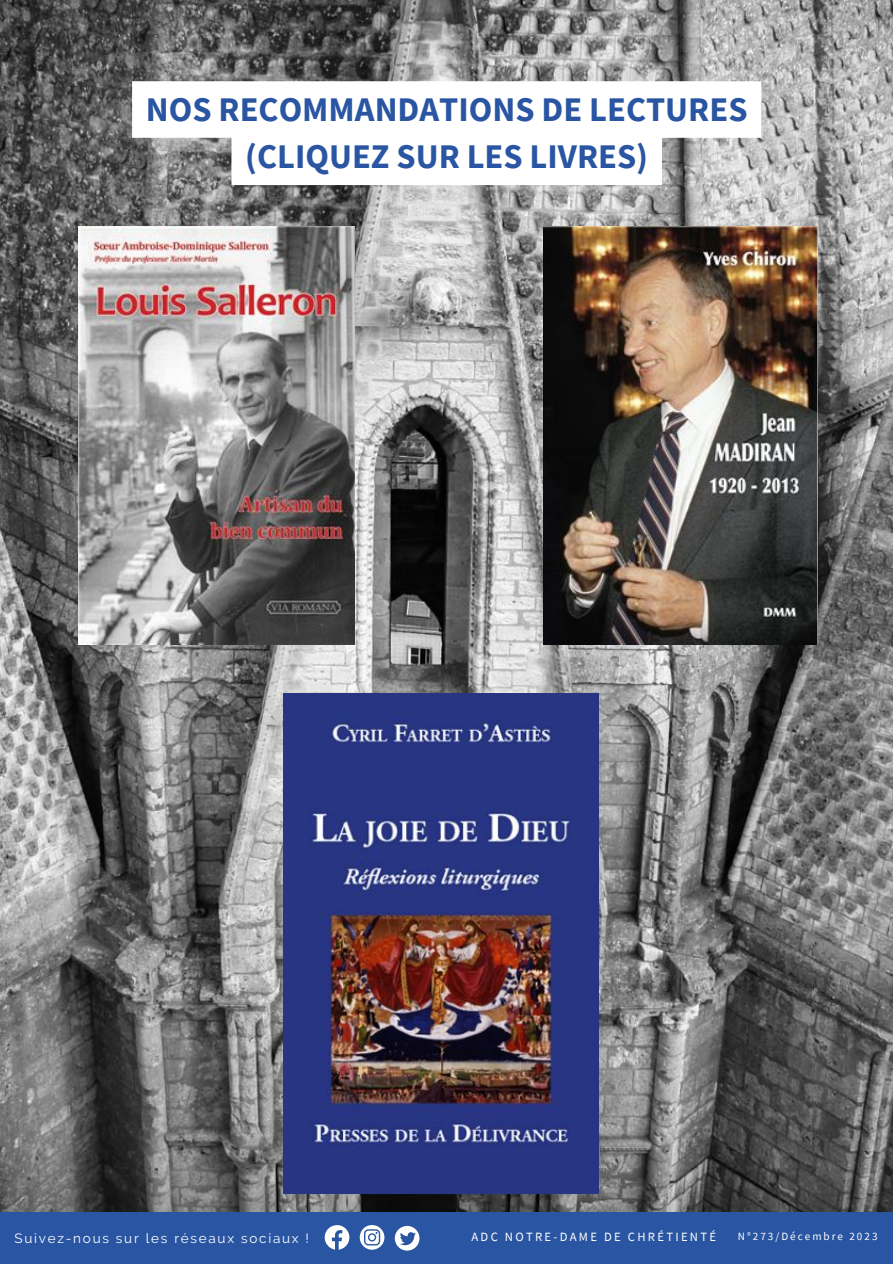
<style>
.page{position:relative;width:893px;height:1264px;background:#fff}
.page>*{position:absolute;margin:0;border:0;box-sizing:border-box;transform-origin:0 0}
.t1{font:700 34.5px "Source Sans Pro";color:#2955a2}
.t2{font:13.5px "Raleway";letter-spacing:.13em;color:#fff}
.t3{font:12.6px "Source Sans Pro";letter-spacing:.18em;color:#fff}
.t4{font:11.1px "Source Sans Pro";letter-spacing:.18em;color:#fff}
</style>
<div class="page">
<img style="left:0;top:0;width:892px;height:1211px">
<img style="left:283px;top:694px;width:315px;height:499px">
<img style="left:544px;top:227px;width:273px;height:417px">
<img style="left:79px;top:227px;width:275px;height:417px">
<svg style="left:132px;top:81px;width:629px;height:104px"></svg>
<div style="left:0;top:1211px;width:892px;height:52px;background:#2955a2"></div>
<svg style="left:395px;top:1226px;width:24px;height:24px"></svg>
<svg style="left:360px;top:1225px;width:24px;height:24px"></svg>
<svg style="left:325px;top:1225px;width:24px;height:24px"></svg>
<p class="t1" style="left:146px;top:87px;width:603px">NOS RECOMMANDATIONS DE LECTURES</p>
<p class="t1" style="left:245px;top:134px;width:404px">(CLIQUEZ SUR LES LIVRES)</p>
<p class="t2" style="left:14px;top:1229px;width:296px">Suivez-nous sur les réseaux sociaux !</p>
<p class="t3" style="left:471px;top:1228px;width:246px">ADC NOTRE-DAME DE CHRÉTIENTÉ</p>
<p class="t4" style="left:737px;top:1229px;width:141px">N°273/Décembre 2023</p>
</div>
